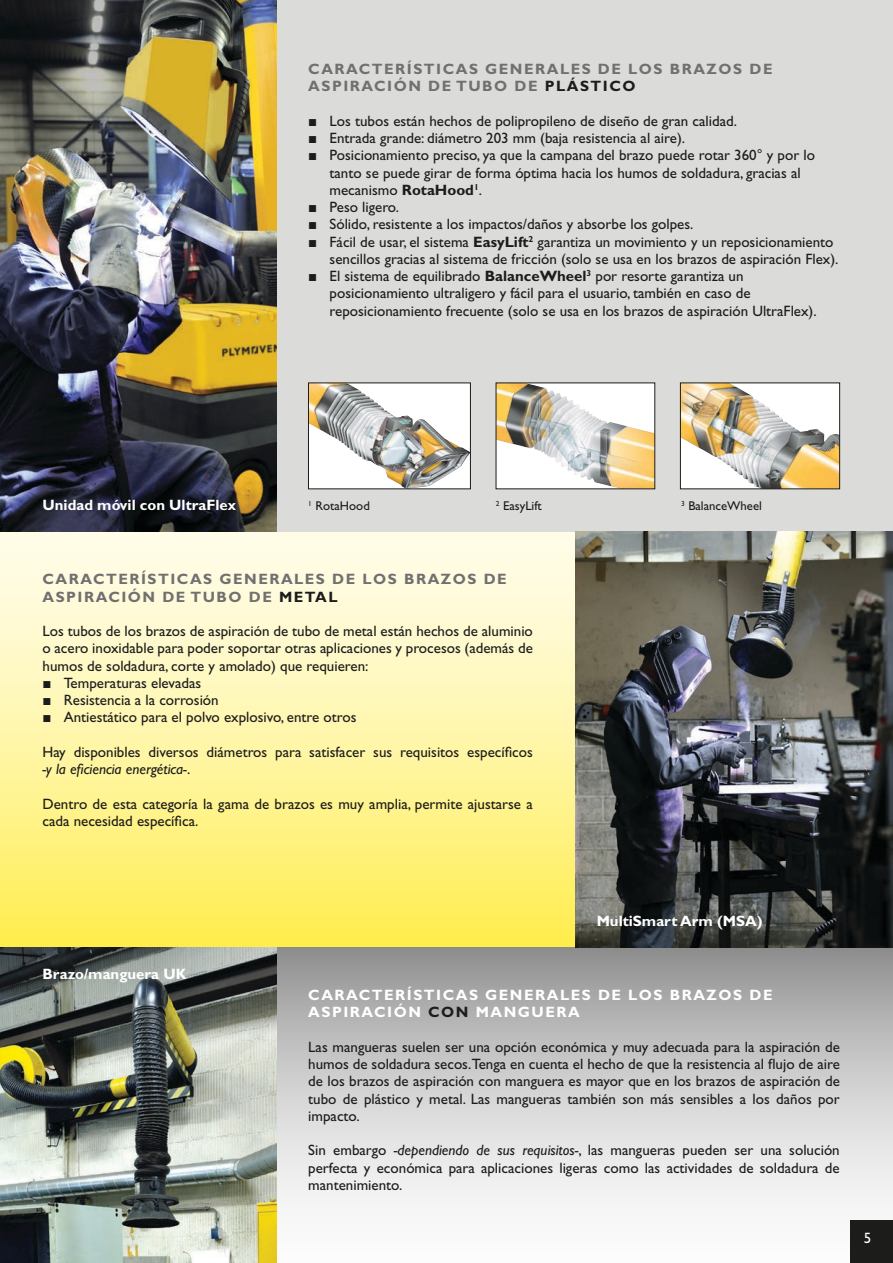
<style>
.page{position:relative;width:893px;height:1263px;background:#fff}
.page>*{position:absolute;margin:0;border:0;box-sizing:border-box;transform-origin:0 0}
.t1{font:15px/17.2px "Gill Sans Std";color:#1c1c1b}
.t2{font:700 15px/17.2px "Gill Sans Std";letter-spacing:.1em;color:#717070}
.t3{font:700 15px/17.2px "Gill Sans Std";letter-spacing:.1em;color:#fff}
.t4{font:15px "Gill Sans Std";color:#fff}
.t5{font:12.75px "Gill Sans Std";color:#1c1c1b}
.s1{color:#1c1c1b}
.s2{font-family:"Arial"}
.s3{font-weight:700}
.s4{font-style:italic}
</style>
<div class="page">
<div style="left:0;top:531px;width:575px;height:416px;background:linear-gradient(to bottom,#fffef6,#fe5)"></div>
<hr style="left:0;top:0;width:1px;height:947px;background:#717070">
<div style="left:276px;top:0;width:617px;height:531px;background:#dbdbda"></div>
<div style="left:276px;top:947px;width:617px;height:316px;background:linear-gradient(to bottom,#9a9a9a,#fff)"></div>
<img style="left:575px;top:531px;width:318px;height:416px">
<img style="left:0;top:0;width:276px;height:531px">
<img style="left:0;top:947px;width:276px;height:316px">
<img style="left:682px;top:385px;width:156px;height:102px">
<img style="left:682px;top:385px;width:44px;height:78px">
<div style="left:680px;top:383px;width:160px;height:106px;border:1px solid #1c1c1b"></div>
<img style="left:310px;top:385px;width:159px;height:102px">
<img style="left:310px;top:385px;width:37px;height:61px">
<div style="left:308px;top:383px;width:163px;height:106px;border:1px solid #1c1c1b"></div>
<svg style="left:498px;top:385px;width:155px;height:102px;background:#e7e1d3"></svg>
<img style="left:498px;top:385px;width:38px;height:65px">
<div style="left:850px;top:1220px;width:43px;height:43px;background:#1c1c1b"></div>
<p class="t2" style="left:308px;top:60px;width:466px">CARACTERÍSTICAS GENERALES DE LOS BRAZOS DE<br>ASPIRACIÓN DE TUBO DE <span class="s1">PLÁSTICO</span></p>
<p class="t1" style="left:308px;top:112px;width:430px"><span class="s2">■</span> Los tubos están hechos de polipropileno de diseño de gran calidad.</p>
<p class="t1" style="left:308px;top:129px;width:378px"><span class="s2">■</span> Entrada grande: diámetro 203 mm (baja resistencia al aire).</p>
<p class="t1" style="left:330px;top:147px;width:487px;text-indent:-21px"><span class="s2">■</span> Posicionamiento preciso, ya que la campana del brazo puede rotar 360° y por lo tanto se puede girar de forma óptima hacia los humos de soldadura, gracias al mecanismo <span class="s3">ROTAHOOD</span><sup>1</sup>.</p>
<p class="t1" style="left:308px;top:198px;width:92px"><span class="s2">■</span> Peso ligero.</p>
<p class="t1" style="left:308px;top:216px;width:387px"><span class="s2">■</span> Sólido, resistente a los impactos/daños y absorbe los golpes.</p>
<p class="t1" style="left:330px;top:233px;width:510px;text-indent:-21px"><span class="s2">■</span> Fácil de usar, el sistema <span class="s3">EASYLIFT</span><sup>2</sup> garantiza un movimiento y un reposicionamiento sencillos gracias al sistema de fricción (solo se usa en los brazos de aspiración Flex).</p>
<p class="t1" style="left:330px;top:267px;width:489px;text-indent:-21px"><span class="s2">■</span> El sistema de equilibrado <span class="s3">BALANCEWHEEL</span><sup>3</sup> por resorte garantiza un posicionamiento ultraligero y fácil para el usuario, también en caso de reposicionamiento frecuente (solo se usa en los brazos de aspiración UltraFlex).</p>
<p class="t3" style="left:43px;top:497px;width:195px">UNIDAD MÓVIL CON ULTRAFLEX</p>
<p class="t5" style="left:308px;top:499px;width:63px"><sup>1</sup> RotaHood</p>
<p class="t5" style="left:496px;top:499px;width:48px"><sup>2</sup> EasyLift</p>
<p class="t5" style="left:681px;top:499px;width:82px"><sup>3</sup> BalanceWheel</p>
<p class="t2" style="left:43px;top:571px;width:466px">CARACTERÍSTICAS GENERALES DE LOS BRAZOS DE<br>ASPIRACIÓN DE TUBO DE <span class="s1">METAL</span></p>
<p class="t1" style="left:43px;top:622px;width:492px;text-align:justify">Los tubos de los brazos de aspiración de tubo de metal están hechos de aluminio o acero inoxidable para poder soportar otras aplicaciones y procesos (además de humos de soldadura, corte y amolado) que requieren:</p>
<p class="t1" style="left:43px;top:674px;width:160px"><span class="s2">■</span> Temperaturas elevadas</p>
<p class="t1" style="left:43px;top:691px;width:178px"><span class="s2">■</span> Resistencia a la corrosión</p>
<p class="t1" style="left:43px;top:709px;width:315px"><span class="s2">■</span> Antiestático para el polvo explosivo, entre otros</p>
<p class="t1" style="left:43px;top:743px;width:492px">Hay disponibles diversos diámetros para satisfacer sus requisitos específicos <span class="s4">-y la eficiencia energética-</span>.</p>
<p class="t1" style="left:43px;top:795px;width:492px">Dentro de esta categoría la gama de brazos es muy amplia, permite ajustarse a cada necesidad específica.</p>
<p class="t3" style="left:43px;top:965px;width:146px">BRAZO/MANGUERA UK</p>
<p class="t3" style="left:597px;top:912px;width:139px">MULTISMART ARM (MSA</p>
<p class="t3" style="left:757px;top:912px;width:7px">)</p>
<p class="t3" style="left:308px;top:986px;width:466px">CARACTERÍSTICAS GENERALES DE LOS BRAZOS DE<br>ASPIRACIÓN <span class="s1">CON</span> MANGUERA</p>
<p class="t1" style="left:308px;top:1038px;width:533px;text-align:justify">Las mangueras suelen ser una opción económica y muy adecuada para la aspiración de humos de soldadura secos.Tenga en cuenta el hecho de que la resistencia al flujo de aire de los brazos de aspiración con manguera es mayor que en los brazos de aspiración de tubo de plástico y metal. Las mangueras también son más sensibles a los daños por impacto.</p>
<p class="t1" style="left:308px;top:1142px;width:533px;text-align:justify">Sin embargo <span class="s4">-dependiendo de sus requisitos-</span>, las mangueras pueden ser una solución perfecta y económica para aplicaciones ligeras como las actividades de soldadura de mantenimiento.</p>
<p class="t4" style="left:864px;top:1229px;width:9px">5</p>
</div>
